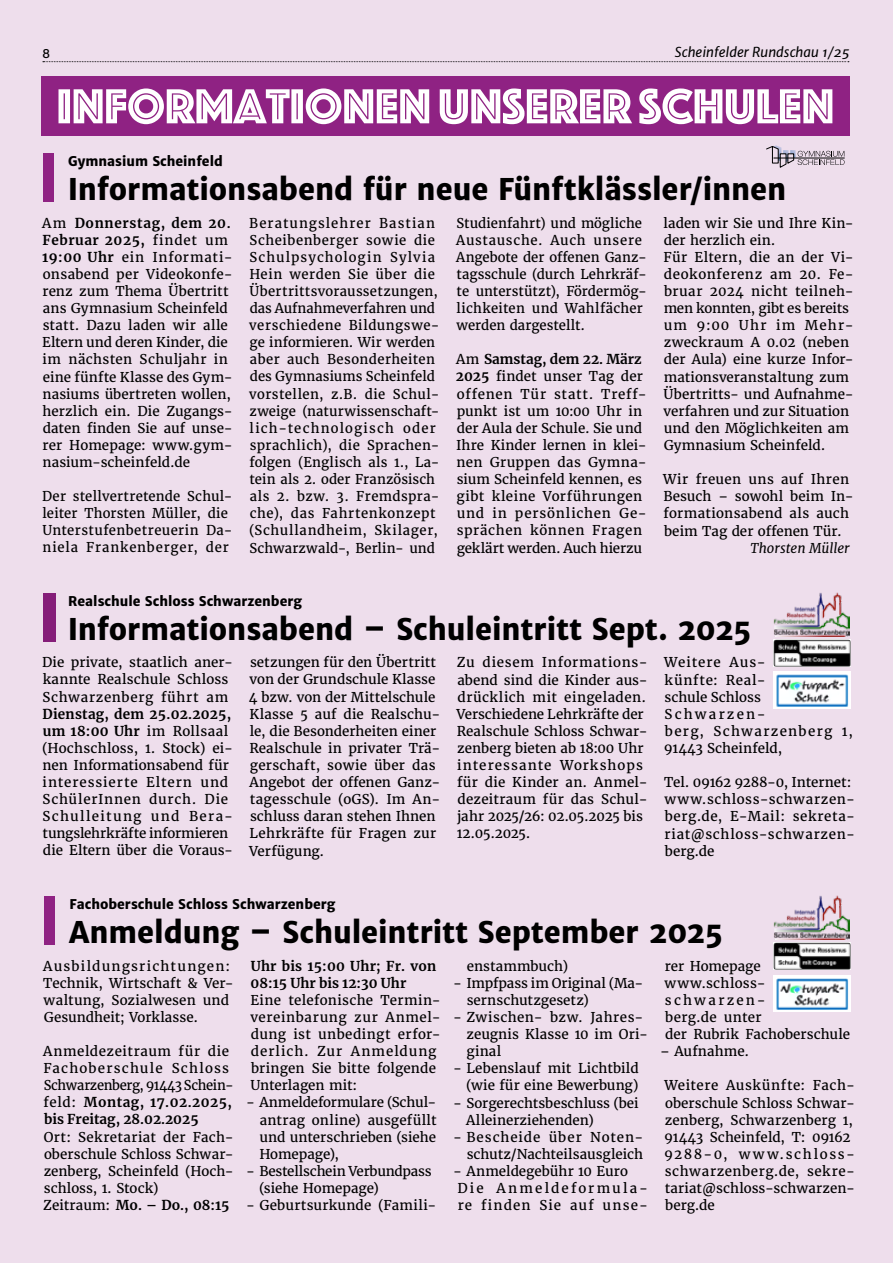
<style>
.page{position:relative;width:893px;height:1263px;background:#eedeec}
.page>*{position:absolute;margin:0;border:0;box-sizing:border-box;transform-origin:0 0}
.t1{font:51px "Phosphate Inline";color:#fff}
.t2{font:800 30px "Merriweather Sans";letter-spacing:-.005em;color:#000;scale:.95 1}
.t3{font:13.5px/17.1px "Merriweather";letter-spacing:.01em;color:#000}
.t4{font:13.5px/17.1px "Merriweather";letter-spacing:.03em;color:#000}
.t5{font:13.5px/17.1px "Merriweather";letter-spacing:.04em;color:#000}
.t6{font:800 13.5px "Merriweather Sans";color:#000;scale:.96 1}
.t7{font:13.5px/17.1px "Merriweather";letter-spacing:.06em;color:#000}
.t8{font:13.5px/17.1px "Merriweather";letter-spacing:.08em;color:#000}
.t9{font:700 13.5px/17.1px "Merriweather";letter-spacing:.015em;color:#000}
.t10{font:13.5px/17.1px "Merriweather";letter-spacing:-.015em;color:#000}
.t11{font:italic 13.5px "Merriweather Sans";color:#000}
.t12{font:italic 13.5px "Merriweather";color:#000}
.t13{font:500 13.5px "Acumin Pro";color:#000}
.s1{font-weight:700}
</style>
<div class="page">
<div style="left:42px;top:77px;width:808px;height:59px;background:#8f2283"></div>
<img style="left:774px;top:592px;width:76px;height:44px">
<img style="left:774px;top:639px;width:76px;height:27px">
<img style="left:774px;top:672px;width:76px;height:37px">
<div style="left:43px;top:153px;width:11px;height:29px;background:#8f2283"></div>
<div style="left:43px;top:177px;width:11px;height:25px;background:#8f2283"></div>
<div style="left:765px;top:144px;width:85px;height:24px;background:linear-gradient(to bottom,#eedeec,#eedeec)"></div>
<svg style="left:766px;top:145px;width:78px;height:23px"></svg>
<img style="left:774px;top:896px;width:76px;height:43px">
<img style="left:774px;top:943px;width:76px;height:27px">
<img style="left:774px;top:975px;width:76px;height:37px">
<div style="left:44px;top:896px;width:11px;height:29px;background:#8f2283"></div>
<div style="left:44px;top:920px;width:11px;height:25px;background:#8f2283"></div>
<p class="t13" style="left:43px;top:44px;width:9px">8</p>
<p class="t11" style="left:675px;top:43px;width:176px">Scheinfelder Rundschau 1/25</p>
<h1 class="t1" style="left:57px;top:70px;width:779px">INFORMATIONEN UNSERER SCHULEN</h1>
<p class="t6" style="left:68px;top:152px;width:163px">Gymnasium Scheinfeld</p>
<h2 class="t2" style="left:68px;top:170px;width:758px">Informationsabend für neue Fünftklässler/innen</h2>
<p class="t3" style="left:42px;top:214px;width:192px">Am <span class="s1">Donnerstag, dem 20.<br>Februar 2025,</span> findet um<br><span class="s1">19:00 Uhr</span> ein Informati&shy;onsabend per Videokonfe&shy;renz zum Thema Übertritt ans Gymnasium Scheinfeld statt. Dazu laden wir alle<br>Eltern und deren Kinder, die im nächsten Schuljahr in eine fünfte Klasse des Gym&shy;nasiums übertreten wollen, herzlich ein. Die Zugangs&shy;daten finden Sie auf unse&shy;rer Homepage: www.gym&shy;nasium-scheinfeld.de</p>
<p class="t3" style="left:42px;top:488px;width:192px">Der stellvertretende Schul&shy;leiter Thorsten Müller, die<br>Unterstufenbetreuerin Da&shy;niela Frankenberger, der</p>
<p class="t4" style="left:249px;top:214px;width:192px">Beratungslehrer Bastian<br>Scheibenberger sowie die<br>Schulpsychologin Sylvia<br>Hein werden Sie über die<br>Übertrittsvoraussetzungen, das Aufnahmeverfahren und verschiedene Bildungswe&shy;ge informieren. Wir werden aber auch Besonderheiten des Gymnasiums Scheinfeld vorstellen, z.B. die Schul&shy;zweige (naturwissenschaft&shy;lich-technologisch oder sprachlich), die Sprachen&shy;folgen (Englisch als 1., La&shy;tein als 2. oder Französisch als 2. bzw. 3. Fremdspra&shy;che), das Fahrtenkonzept (Schullandheim, Skilager,<br>Schwarzwald-, Berlin- und</p>
<p class="t3" style="left:456px;top:214px;width:192px">Studienfahrt) und mögliche<br>Austausche. Auch unsere<br>Angebote der offenen Ganz&shy;tagsschule (durch Lehrkräf&shy;te unterstützt), Fördermög&shy;lichkeiten und Wahlfächer werden dargestellt.</p>
<p class="t3" style="left:663px;top:214px;width:192px">laden wir Sie und Ihre Kin&shy;der herzlich ein.<br>Für Eltern, die an der Vi&shy;deokonferenz am 20. Fe&shy;bruar 2024 nicht teilneh&shy;men konnten, gibt es bereits um 9:00 Uhr im Mehr&shy;zweckraum A 0.02 (neben der Aula) eine kurze Infor&shy;mationsveranstaltung zum<br>Übertritts- und Aufnahme&shy;verfahren und zur Situation und den Möglichkeiten am<br>Gymnasium Scheinfeld.</p>
<p class="t3" style="left:663px;top:471px;width:192px">Wir freuen uns auf Ihren<br>Besuch – sowohl beim In&shy;formationsabend als auch beim Tag der offenen Tür.</p>
<p class="t12" style="left:751px;top:539px;width:101px">Thorsten Müller</p>
<p class="t3" style="left:456px;top:351px;width:192px">Am <span class="s1">Samstag, dem 22. März<br>2025</span> findet unser Tag der offenen Tür statt. Treff&shy;punkt ist um 10:00 Uhr in der Aula der Schule. Sie und<br>Ihre Kinder lernen in klei&shy;nen Gruppen das Gymna&shy;sium Scheinfeld kennen, es gibt kleine Vorführungen und in persönlichen Ge&shy;sprächen können Fragen geklärt werden. Auch hierzu</p>
<p class="t6" style="left:68px;top:592px;width:245px">Realschule Schloss Schwarzenberg</p>
<h2 class="t2" style="left:68px;top:609px;width:721px">Informationsabend – Schuleintritt Sept. 2025</h2>
<p class="t3" style="left:42px;top:654px;width:192px">Die private, staatlich aner&shy;kannte Realschule Schloss<br>Schwarzenberg führt am</p>
<p class="t3" style="left:42px;top:705px;width:192px"><span class="s1">Dienstag, dem 25.02.2025, um 18:00 Uhr</span> im Rollsaal (Hochschloss, 1. Stock) ei&shy;nen Informationsabend für interessierte Eltern und<br>SchülerInnen durch. Die<br>Schulleitung und Bera&shy;tungslehrkräfte informieren die Eltern über die Voraus-</p>
<p class="t3" style="left:249px;top:654px;width:193px">setzungen für den Übertritt von der Grundschule Klasse<br>4 bzw. von der Mittelschule<br>Klasse 5 auf die Realschu&shy;le, die Besonderheiten einer<br>Realschule in privater Trä&shy;gerschaft, sowie über das<br>Angebot der offenen Ganz&shy;tagesschule (oGS). Im An&shy;schluss daran stehen Ihnen<br>Lehrkräfte für Fragen zur<br>Verfügung.</p>
<p class="t3" style="left:457px;top:654px;width:193px">Zu diesem Informations&shy;abend sind die Kinder aus&shy;drücklich mit eingeladen.<br>Verschiedene Lehrkräfte der<br>Realschule Schloss Schwar&shy;zenberg bieten ab 18:00 Uhr interessante Workshops für die Kinder an. Anmel&shy;dezeitraum für das Schul&shy;jahr 2025/26: 02.05.2025 bis<br>12.05.2025.</p>
<p class="t7" style="left:664px;top:654px;width:191px">Weitere Aus-<br>künfte: Real-<br>schule Schloss<br>Schwarzen-<br>berg, Schwarzenberg 1,<br>91443 Scheinfeld,</p>
<p class="t5" style="left:664px;top:774px;width:192px">Tel. 09162 9288-0, Internet: www.schloss-schwarzen&shy;berg.de, E-Mail: sekreta&shy;riat@schloss-schwarzen&shy;berg.de</p>
<p class="t6" style="left:69px;top:895px;width:279px">Fachoberschule Schloss Schwarzenberg</p>
<h2 class="t2" style="left:69px;top:913px;width:690px">Anmeldung – Schuleintritt September 2025</h2>
<p class="t3" style="left:43px;top:957px;width:192px">Ausbildungsrichtungen:<br>Technik, Wirtschaft &amp; Ver&shy;waltung, Sozialwesen und<br>Gesundheit; Vorklasse.</p>
<p class="t5" style="left:43px;top:1043px;width:192px">Anmeldezeitraum für die<br>Fachoberschule Schloss<br>Schwarzenberg, 91443 Schein&shy;feld: <span class="s1">Montag, 17.02.2025, bis Freitag, 28.02.2025</span></p>
<p class="t3" style="left:43px;top:1128px;width:192px">Ort: Sekretariat der Fach&shy;oberschule Schloss Schwar&shy;zenberg, Scheinfeld (Hoch&shy;schloss, 1. Stock)<br>Zeitraum: <span class="s1">Mo. – Do., 08:15</span></p>
<p class="t3" style="left:467px;top:957px;width:103px">enstammbuch)</p>
<p class="t3" style="left:467px;top:974px;width:178px;text-indent:-13px">- Impfpass im Original (Ma&shy;sernschutzgesetz)</p>
<p class="t3" style="left:466px;top:1008px;width:183px;text-indent:-13px">- Zwischen- bzw. Jahres&shy;zeugnis Klasse 10 im Ori&shy;ginal</p>
<p class="t3" style="left:453px;top:1060px;width:187px;text-align:right">- Lebenslauf mit Lichtbild (wie für eine Bewerbung)</p>
<p class="t3" style="left:466px;top:1094px;width:174px;text-indent:-13px">- Sorgerechtsbeschluss (bei<br>Alleinerziehenden)</p>
<p class="t3" style="left:453px;top:1128px;width:192px;text-align:right">- Bescheide über Noten&shy;schutz/Nachteilsausgleich</p>
<p class="t8" style="left:457px;top:1162px;width:192px;text-indent:-4px">- Anmeldegebühr 10 Euro<br>Die Anmeldeformula&shy;re finden Sie auf unse-</p>
<p class="t9" style="left:251px;top:957px;width:187px">Uhr bis 15:00 Uhr; Fr. von<br>08:15 Uhr bis 12:30 Uhr</p>
<p class="t3" style="left:250px;top:991px;width:192px">Eine telefonische Termin&shy;vereinbarung zur Anmel&shy;dung ist unbedingt erfor&shy;derlich. Zur Anmeldung bringen Sie bitte folgende<br>Unterlagen mit:</p>
<p class="t3" style="left:259px;top:1094px;width:179px;text-align:justify;text-indent:-13px">- Anmeldeformulare (Schul&shy;antrag online) ausgefüllt und unterschrieben (siehe Homepage),</p>
<p class="t10" style="left:259px;top:1162px;width:174px;text-indent:-13px">- Bestellschein Verbundpass (siehe Homepage)</p>
<p class="t3" style="left:246px;top:1197px;width:192px">- Geburtsurkunde (Famili-</p>
<p class="t3" style="left:665px;top:957px;width:187px">rer Homepage www.schloss&shy;schwarzen-<br>berg.de unter<br>der Rubrik Fachoberschule</p>
<p class="t3" style="left:660px;top:1043px;width:90px">– Aufnahme.</p>
<p class="t3" style="left:664px;top:1077px;width:192px">Weitere Auskünfte: Fach&shy;oberschule Schloss Schwar&shy;zenberg, Schwarzenberg 1,<br>91443 Scheinfeld, T: 09162<br>9288-0, www.schloss&shy;schwarzenberg.de, sekre&shy;tariat@schloss-schwarzen&shy;berg.de</p>
</div>
